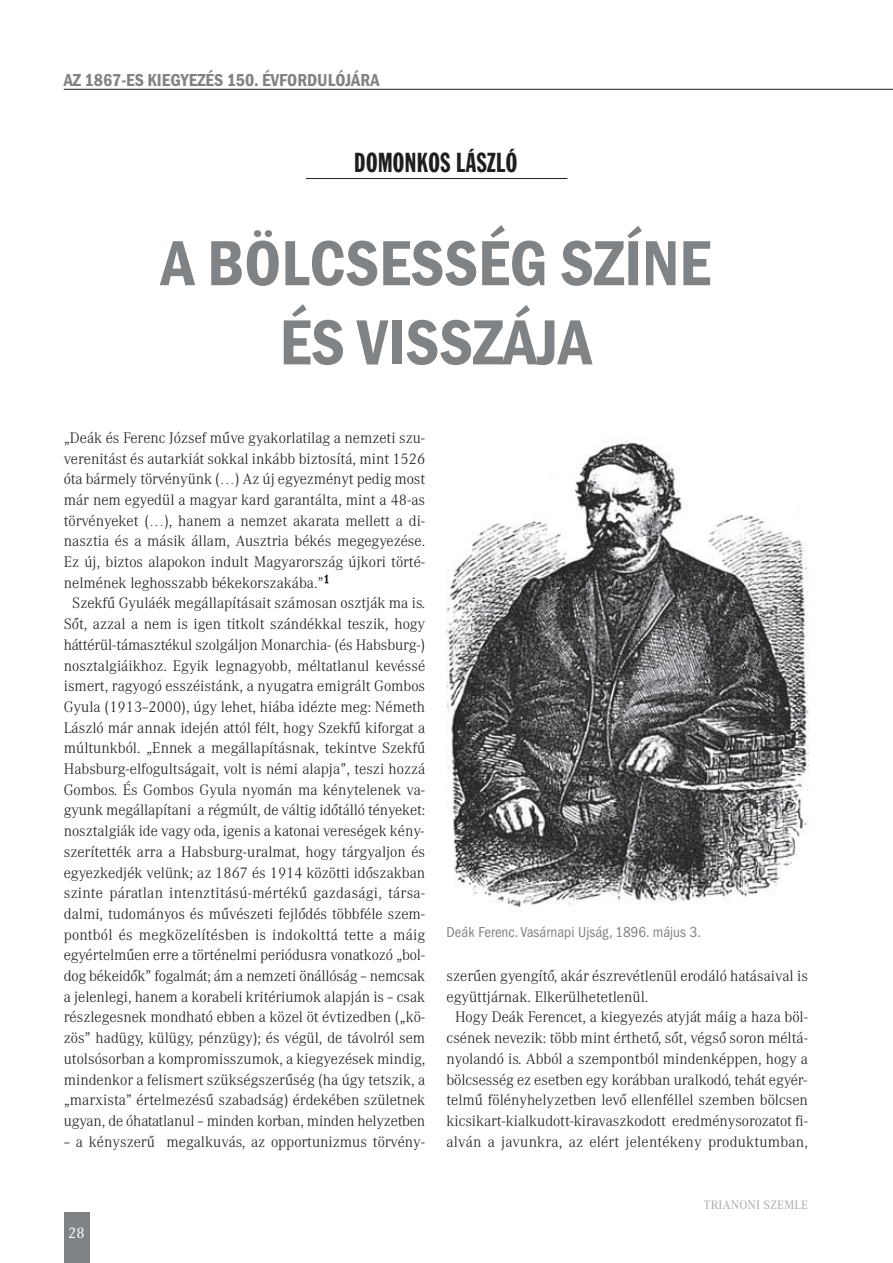
<style>
.page{position:relative;width:893px;height:1263px;background:#fff}
.page>*{position:absolute;margin:0;border:0;box-sizing:border-box;transform-origin:0 0}
.t1{font:600 condensed 66px/79.2px "Franklin Gothic";color:#808385;text-align:center}
.t2{font:27px "Franklin Gothic CE Extra Cond";letter-spacing:.015em;color:#201d1e}
.t3{font:600 condensed 18px "Franklin Gothic";color:#808385}
.t4{font:300 15px "Corporate A";color:#201d1e}
.t5{font:condensed 15px "ITC Franklin Gothic Std";color:#808385}
.t6{font:15px "Corporate A";color:#fff}
.t7{font:12px "Corporate A";letter-spacing:.01em;color:#a7a9ac}
</style>
<div class="page">
<hr style="left:64px;top:89px;width:829px;height:1px;background:#201d1e">
<div style="left:64px;top:1212px;width:25px;height:51px;background:#808385"></div>
<hr style="left:306px;top:178px;width:261px;height:1px;background:#201d1e">
<img style="left:446px;top:439px;width:362px;height:470px">
<p class="t3" style="left:64px;top:69px;width:317px">AZ 1867-ES KIEGYEZÉS 150. ÉVFORDULÓJÁRA</p>
<h2 class="t2" style="left:354px;top:148px;width:165px">DOMONKOS LÁSZLÓ</h2>
<h1 class="t1" style="left:161px;top:223px;width:551px">A BÖLCSESSÉG SZÍNE<br>ÉS VISSZÁJA</h1>
<p class="t4" style="left:64px;top:432px;width:363px">„Deák és Ferenc József műve gyakorlatilag a nemzeti szu-</p>
<p class="t4" style="left:64px;top:453px;width:363px">verenitást és autarkiát sokkal inkább biztosítá, mint 1526</p>
<p class="t4" style="left:64px;top:474px;width:363px">óta bármely törvényünk (…) Az új egyezményt pedig most</p>
<p class="t4" style="left:64px;top:494px;width:363px">már nem egyedül a magyar kard garantálta, mint a 48-as</p>
<p class="t4" style="left:64px;top:515px;width:363px">törvényeket (…), hanem a nemzet akarata mellett a di-</p>
<p class="t4" style="left:64px;top:536px;width:363px">nasztia és a másik állam, Ausztria békés megegyezése.</p>
<p class="t4" style="left:64px;top:556px;width:363px">Ez új, biztos alapokon indult Magyarország újkori törté-</p>
<p class="t4" style="left:64px;top:577px;width:267px">nelmének leghosszabb békekorszakába.”<sup>1</sup></p>
<p class="t4" style="left:72px;top:598px;width:354px">Szekfű Gyuláék megállapításait számosan osztják ma is.</p>
<p class="t4" style="left:64px;top:618px;width:363px">Sőt, azzal a nem is igen titkolt szándékkal teszik, hogy</p>
<p class="t4" style="left:64px;top:639px;width:363px">háttérül-támasztékul szolgáljon Monarchia- (és Habsburg- )</p>
<p class="t4" style="left:64px;top:660px;width:363px">nosztalgiáikhoz. Egyik legnagyobb, méltatlanul kevéssé</p>
<p class="t4" style="left:64px;top:681px;width:363px">ismert, ragyogó esszéistánk, a nyugatra emigrált Gombos</p>
<p class="t4" style="left:64px;top:701px;width:363px">Gyula (1913–2000), úgy lehet, hiába idézte meg: Németh</p>
<p class="t4" style="left:64px;top:722px;width:363px">László már annak idején attól félt, hogy Szekfű kiforgat a</p>
<p class="t4" style="left:64px;top:743px;width:363px">múltunkból. „Ennek a megállapításnak, tekintve Szekfű</p>
<p class="t4" style="left:64px;top:763px;width:363px">Habsburg-elfogultságait, volt is némi alapja”, teszi hozzá</p>
<p class="t4" style="left:64px;top:784px;width:363px">Gombos. És Gombos Gyula nyomán ma kénytelenek va-</p>
<p class="t4" style="left:64px;top:805px;width:363px">gyunk megállapítani a régmúlt, de váltig időtálló tényeket:</p>
<p class="t4" style="left:64px;top:825px;width:362px">nosztalgiák ide vagy oda, igenis a katonai vereségek kény-</p>
<p class="t4" style="left:64px;top:846px;width:363px">szerítették arra a Habsburg-uralmat, hogy tárgyaljon és</p>
<p class="t4" style="left:64px;top:867px;width:363px">egyezkedjék velünk; az 1867 és 1914 közötti időszakban</p>
<p class="t4" style="left:64px;top:888px;width:363px">szinte páratlan intenztitású-mértékű gazdasági, társa-</p>
<p class="t4" style="left:64px;top:908px;width:363px">dalmi, tudományos és művészeti fejlődés többféle szem-</p>
<p class="t4" style="left:64px;top:929px;width:363px">pontból és megközelítésben is indokolttá tette a máig</p>
<p class="t4" style="left:64px;top:950px;width:363px">egyértelműen erre a történelmi periódusra vonatkozó „bol-</p>
<p class="t4" style="left:64px;top:970px;width:363px">dog békeidők” fogalmát; ám a nemzeti önállóság – nemcsak</p>
<p class="t4" style="left:64px;top:991px;width:363px">a jelenlegi, hanem a korabeli kritériumok alapján is – csak</p>
<p class="t4" style="left:64px;top:1012px;width:363px">részlegesnek mondható ebben a közel öt évtizedben („kö-</p>
<p class="t4" style="left:64px;top:1032px;width:363px">zös” hadügy, külügy, pénzügy); és végül, de távolról sem</p>
<p class="t4" style="left:64px;top:1053px;width:363px">utolsósorban a kompromisszumok, a kiegyezések mindig,</p>
<p class="t4" style="left:64px;top:1074px;width:363px">mindenkor a felismert szükségszerűség (ha úgy tetszik, a</p>
<p class="t4" style="left:64px;top:1095px;width:363px">„marxista” értelmezésű szabadság) érdekében születnek</p>
<p class="t4" style="left:64px;top:1115px;width:363px">ugyan, de óhatatlanul – minden korban, minden helyzetben</p>
<p class="t4" style="left:64px;top:1136px;width:363px">– a kényszerű megalkuvás, az opportunizmus törvény-</p>
<p class="t6" style="left:68px;top:1225px;width:18px">28</p>
<p class="t5" style="left:446px;top:926px;width:256px">Deák Ferenc. Vasárnapi Ujság, 1896. május 3.</p>
<p class="t4" style="left:446px;top:970px;width:363px">szerűen gyengítő, akár észrevétlenül erodáló hatásaival is</p>
<p class="t4" style="left:446px;top:991px;width:203px">együttjárnak. Elkerülhetetlenül.</p>
<p class="t4" style="left:455px;top:1012px;width:354px">Hogy Deák Ferencet, a kiegyezés atyját máig a haza böl-</p>
<p class="t4" style="left:446px;top:1032px;width:363px">csének nevezik: több mint érthető, sőt, végső soron méltá-</p>
<p class="t4" style="left:446px;top:1053px;width:363px">nyolandó is. Abból a szempontból mindenképpen, hogy a</p>
<p class="t4" style="left:446px;top:1074px;width:362px">bölcsesség ez esetben egy korábban uralkodó, tehát egyér-</p>
<p class="t4" style="left:446px;top:1095px;width:363px">telmű fölényhelyzetben levő ellenféllel szemben bölcsen</p>
<p class="t4" style="left:446px;top:1115px;width:363px">kicsikart-kialkudott-kiravaszkodott eredménysorozatot fi-</p>
<p class="t4" style="left:446px;top:1136px;width:363px">alván a javunkra, az elért jelentékeny produktumban,</p>
<p class="t7" style="left:704px;top:1198px;width:105px">TRIANONI SZEMLE</p>
</div>
